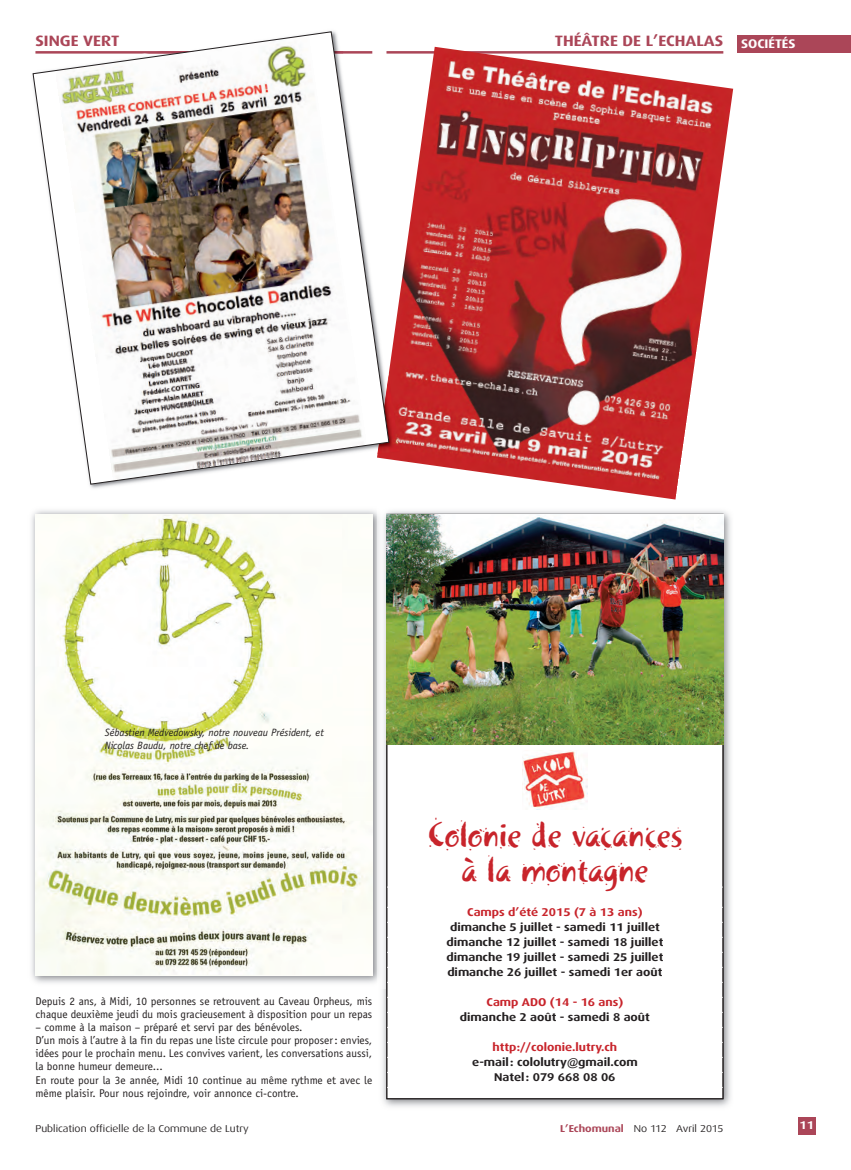
<style>
.page{position:relative;width:851px;height:1170px;background:#fff}
.page>*{position:absolute;margin:0;border:0;box-sizing:border-box;transform-origin:0 0}
.t1{font:35px/35px "Khaki Two";color:#c8242b;text-align:center}
.t2{font:700 15px "Dax Wide";color:#ab4658}
.t3{font:700 12.5px "Dax Wide";color:#fff}
.t4{font:11.25px/13.1px "Officina Sans";color:#231f20}
.t5{font:700 11.25px/15px "Dax Wide";color:#231f20;text-align:center}
.t6{font:700 11.25px "Dax Wide";color:#c8242b}
.t7{font:700 11.25px "Dax Wide";color:#fff}
.t8{font:italic 10.62px/12.8px "Officina Sans";color:#231f20}
.t9{font:10px "Dax Wide";color:#231f20}
.s1{font-weight:700;color:#ab4658}
</style>
<div class="page">
<img style="left:382px;top:988px;width:349px;height:119px">
<img style="left:31px;top:510px;width:700px;height:478px">
<div style="left:387px;top:514px;width:336px;height:584px;background:#fff"></div>
<div style="left:737px;top:35px;width:113px;height:18px;background:#ab4658"></div>
<div style="left:797px;top:1116px;width:18px;height:18px;background:#ab4658"></div>
<img style="left:35px;top:514px;width:337px;height:460px">
<img style="left:386px;top:514px;width:337px;height:230px">
<img style="left:522px;top:750px;width:65px;height:58px">
<img style="left:389px;top:47px;width:344px;height:452px">
<img style="left:389px;top:374px;width:10px;height:80px">
<img style="left:33px;top:31px;width:356px;height:453px">
<h2 class="t2" style="left:35px;top:32px;width:85px">SINGE VERT</h2>
<h2 class="t2" style="left:554px;top:32px;width:170px">THÉÂTRE DE L’ECHALAS</h2>
<p class="t3" style="left:741px;top:37px;width:56px">SOCIÉTÉS</p>
<p class="t8" style="left:105px;top:726px;width:220px">Sébastien Medvedowsky, notre nouveau Président, et<br>Nicolas Baudu, notre chef de base.</p>
<p class="t4" style="left:35px;top:995px;width:338px">Depuis 2 ans, à Midi, 10 personnes se retrouvent au Caveau Orpheus, mis chaque deuxième jeudi du mois gracieusement à disposition pour un repas</p>
<p class="t4" style="left:35px;top:1021px;width:338px">– comme à la maison – préparé et servi par des bénévoles.<br>D’un mois à l’autre à la fin du repas une liste circule pour proposer: envies, idées pour le prochain menu. Les convives varient, les conversations aussi, la bonne humeur demeure...<br>En route pour la 3e année, Midi 10 continue au même rythme et avec le même plaisir. Pour nous rejoindre, voir annonce ci-contre.</p>
<h1 class="t1" style="left:427px;top:820px;width:257px">Colonie de vacances à la montagne</h1>
<p class="t6" style="left:467px;top:905px;width:177px">Camps d’été 2015 (7 à 13 ans)</p>
<p class="t5" style="left:446px;top:919px;width:218px">dimanche 5 juillet - samedi 11 juillet dimanche 12 juillet - samedi 18 juillet dimanche 19 juillet - samedi 25 juillet dimanche 26 juillet - samedi 1er août</p>
<p class="t6" style="left:486px;top:995px;width:138px">Camp ADO (14 - 16 ans)</p>
<p class="t5" style="left:460px;top:1009px;width:191px">dimanche 2 août - samedi 8 août</p>
<p class="t6" style="left:492px;top:1040px;width:126px">http://colonie.lutry.ch</p>
<p class="t5" style="left:472px;top:1054px;width:167px">e-mail: cololutry@gmail.com<br>Natel: 079 668 08 06</p>
<p class="t9" style="left:35px;top:1122px;width:215px">Publication officielle de la Commune de Lutry</p>
<p class="t9" style="left:560px;top:1122px;width:164px"><span class="s1">L’Echomunal</span> No 112 Avril 2015</p>
<p class="t7" style="left:799px;top:1118px;width:16px">11</p>
</div>
